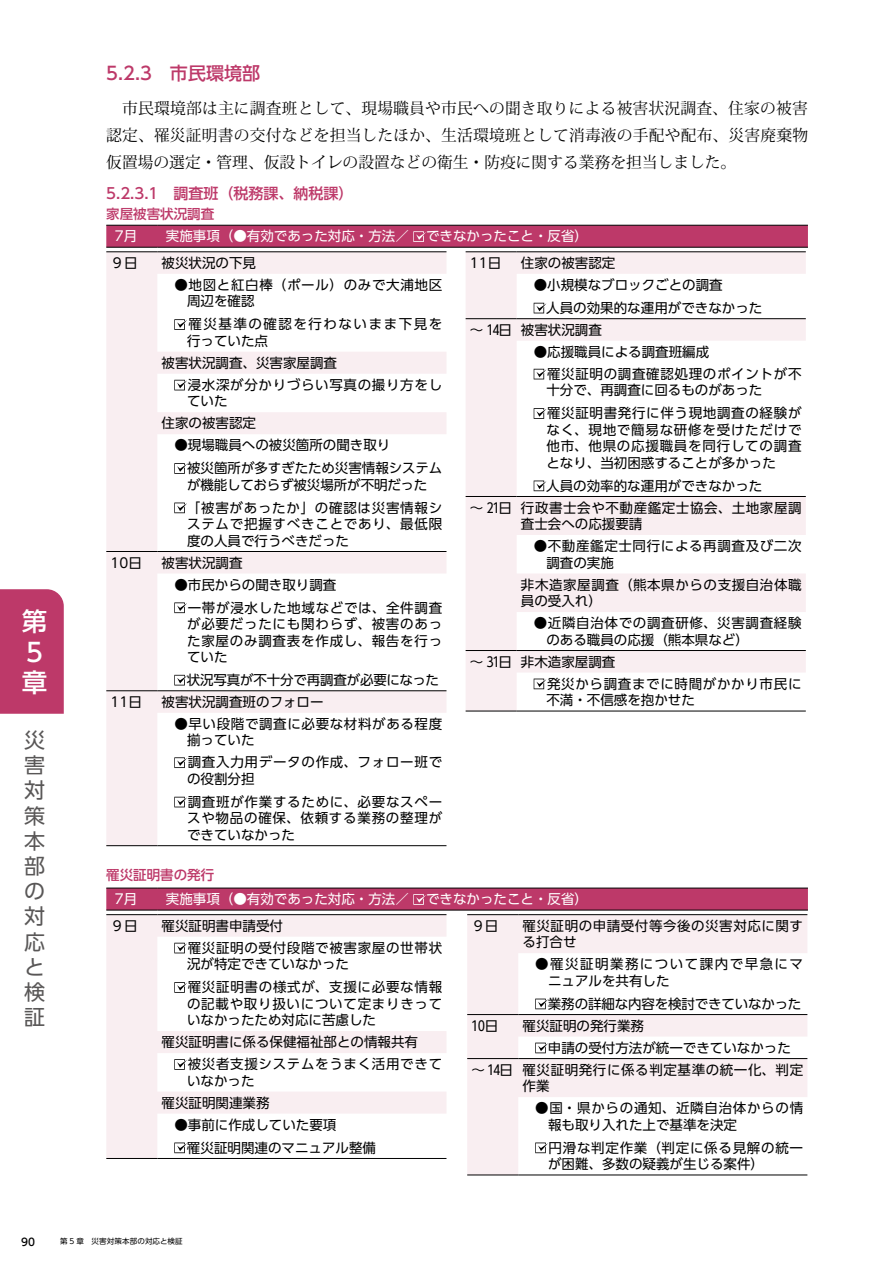
<style>
.page{position:relative;width:893px;height:1263px;background:#fff}
.page>*{position:absolute;margin:0;border:0;box-sizing:border-box;transform-origin:0 0}
.t1{font:500 25.5px/30.6px "UD Shin Go Pro";color:#fff}
.t2{font:21px/25.2px "UD Shin Go Pro";color:#595757;text-align:justify}
.t3{font:500 18px "UD Shin Go Pr 6 N";color:#bd3969}
.t4{font:15.75px/27px "Koz Min Pro";color:#000;text-align:justify}
.t5{font:500 15px "UD Shin Go Pr 6 N";color:#bd3969}
.t6{font:13.5px/16.5px "UD Shin Go Pr 6 N";letter-spacing:.04em;color:#000}
.t7{font:13.5px/22px "UD Shin Go Pr 6 N";color:#000}
.t8{font:13.5px "UD Shin Go Pr 6 N";color:#fff}
.t9{font:13.5px/16.5px "UD Shin Go Pr 6 N";letter-spacing:.11em;color:#000}
.t10{font:13.5px "UD Shin Go Pr 6 N";letter-spacing:-.015em;color:#000}
.t11{font:13.5px "UD Shin Go Pr 6 N";letter-spacing:-.01em;color:#000}
.t12{font:500 13.5px "UD Shin Go Pr 6 N";color:#bd3969}
.t13{font:500 10.5px "UD Shin Go Pr 6 N";color:#000}
.t14{font:7.5px "UD Shin Go Pr 6 N";letter-spacing:.02em;color:#000}
</style>
<div class="page">
<svg style="left:106px;top:252px;width:340px;height:593px"></svg>
<hr style="left:106px;top:551px;width:51px;height:1px;background:#000">
<hr style="left:157px;top:551px;width:289px;height:1px;background:#000">
<hr style="left:106px;top:690px;width:51px;height:1px;background:#000">
<hr style="left:157px;top:690px;width:289px;height:1px;background:#000">
<hr style="left:106px;top:845px;width:51px;height:1px;background:#000">
<hr style="left:157px;top:845px;width:289px;height:1px;background:#000">
<hr style="left:106px;top:251px;width:51px;height:1px;background:#000">
<hr style="left:157px;top:251px;width:289px;height:1px;background:#000">
<svg style="left:174px;top:319px;width:13px;height:11px"></svg>
<svg style="left:174px;top:380px;width:13px;height:10px"></svg>
<svg style="left:174px;top:463px;width:13px;height:11px"></svg>
<svg style="left:174px;top:502px;width:13px;height:11px"></svg>
<svg style="left:174px;top:602px;width:13px;height:11px"></svg>
<svg style="left:174px;top:675px;width:13px;height:10px"></svg>
<svg style="left:174px;top:757px;width:13px;height:11px"></svg>
<svg style="left:174px;top:797px;width:13px;height:10px"></svg>
<svg style="left:466px;top:252px;width:340px;height:459px"></svg>
<hr style="left:466px;top:711px;width:51px;height:1px;background:#000">
<hr style="left:466px;top:318px;width:51px;height:1px;background:#000">
<hr style="left:517px;top:318px;width:289px;height:1px;background:#000">
<hr style="left:466px;top:650px;width:51px;height:1px;background:#000">
<hr style="left:517px;top:650px;width:289px;height:1px;background:#000">
<hr style="left:517px;top:711px;width:289px;height:1px;background:#000">
<hr style="left:466px;top:251px;width:51px;height:1px;background:#000">
<hr style="left:517px;top:251px;width:289px;height:1px;background:#000">
<hr style="left:466px;top:496px;width:51px;height:1px;background:#000">
<hr style="left:517px;top:496px;width:289px;height:1px;background:#000">
<svg style="left:534px;top:303px;width:12px;height:10px"></svg>
<svg style="left:534px;top:369px;width:12px;height:10px"></svg>
<svg style="left:534px;top:408px;width:12px;height:11px"></svg>
<svg style="left:534px;top:480px;width:12px;height:11px"></svg>
<svg style="left:534px;top:679px;width:12px;height:10px"></svg>
<svg style="left:106px;top:915px;width:340px;height:243px"></svg>
<hr style="left:106px;top:914px;width:51px;height:1px;background:#000">
<hr style="left:157px;top:914px;width:289px;height:1px;background:#000">
<hr style="left:106px;top:1158px;width:51px;height:1px;background:#000">
<hr style="left:157px;top:1158px;width:289px;height:1px;background:#000">
<svg style="left:174px;top:943px;width:13px;height:10px"></svg>
<svg style="left:174px;top:982px;width:13px;height:11px"></svg>
<svg style="left:174px;top:1059px;width:13px;height:11px"></svg>
<svg style="left:174px;top:1142px;width:13px;height:11px"></svg>
<svg style="left:467px;top:915px;width:340px;height:259px"></svg>
<hr style="left:467px;top:1174px;width:51px;height:1px;background:#000">
<hr style="left:518px;top:1174px;width:289px;height:1px;background:#000">
<hr style="left:467px;top:1014px;width:51px;height:1px;background:#000">
<hr style="left:518px;top:1014px;width:289px;height:1px;background:#000">
<hr style="left:467px;top:1058px;width:51px;height:1px;background:#000">
<hr style="left:518px;top:1058px;width:289px;height:1px;background:#000">
<hr style="left:467px;top:914px;width:51px;height:1px;background:#000">
<hr style="left:518px;top:914px;width:289px;height:1px;background:#000">
<svg style="left:535px;top:998px;width:13px;height:11px"></svg>
<svg style="left:535px;top:1042px;width:13px;height:11px"></svg>
<svg style="left:535px;top:1142px;width:13px;height:11px"></svg>
<hr style="left:106px;top:247px;width:51px;height:1px;background:#000">
<hr style="left:157px;top:247px;width:651px;height:1px;background:#000">
<svg style="left:106px;top:225px;width:702px;height:22px;background:#b43765"></svg>
<hr style="left:106px;top:910px;width:51px;height:1px;background:#000">
<hr style="left:157px;top:910px;width:651px;height:1px;background:#000">
<svg style="left:106px;top:888px;width:702px;height:22px;background:#b43764"></svg>
<div style="left:0;top:589px;width:64px;height:125px;background:#bd3969"></div>
<p class="t3" style="left:106px;top:58px;width:155px">5.2.3　市民環境部</p>
<p class="t4" style="left:106px;top:94px;width:703px">　市民環境部は主に調査班として、現場職員や市民への聞き取りによる被害状況調査、住家の被害認定、罹災証明書の交付などを担当したほか、生活環境班として消毒液の手配や配布、災害廃棄物仮置場の選定・管理、仮設トイレの設置などの衛生・防疫に関する業務を担当しました。</p>
<p class="t5" style="left:106px;top:181px;width:249px">5.2.3.1　調査班（税務課、納税課）</p>
<p class="t12" style="left:106px;top:203px;width:109px">家屋被害状況調査</p>
<h1 class="t1" style="left:22px;top:605px;width:26px">第<br>５章</h1>
<h2 class="t2" style="left:24px;top:727px;width:22px">災害対策本部の対応と検証</h2>
<p class="t8" style="left:115px;top:225px;width:24px">7月</p>
<p class="t8" style="left:166px;top:225px;width:245px">実施事項（●有効であった対応・方法／</p>
<p class="t8" style="left:426px;top:225px;width:170px">できなかったこと・反省）　</p>
<p class="t6" style="left:111px;top:254px;width:28px">９日</p>
<p class="t7" style="left:162px;top:251px;width:96px">被災状況の下見</p>
<p class="t6" style="left:187px;top:276px;width:257px;text-indent:-13px">●地図と紅白棒（ポール）のみで大浦地区周辺を確認</p>
<p class="t9" style="left:187px;top:316px;width:257px">罹災基準の確認を行わないまま下見を行っていた点</p>
<p class="t6" style="left:188px;top:351px;width:256px;line-height:22px;text-indent:-26px">被害状況調査、災害家屋調査<br>浸水深が分かりづらい写真の撮り方をし</p>
<p class="t7" style="left:162px;top:390px;width:96px;text-align:center">ていた<br>住家の被害認定</p>
<p class="t7" style="left:187px;top:433px;width:257px;line-height:23px;text-indent:-13px">●現場職員への被災箇所の聞き取り<br>被災箇所が多すぎたため災害情報システム</p>
<p class="t7" style="left:187px;top:473px;width:257px;line-height:23px">が機能しておらず被災場所が不明だった「被害があったか」の確認は災害情報シ</p>
<p class="t6" style="left:187px;top:515px;width:257px">ステムで把握すべきことであり、最低限度の人員で行うべきだった</p>
<p class="t6" style="left:111px;top:554px;width:33px">10日</p>
<p class="t6" style="left:162px;top:554px;width:83px">被害状況調査</p>
<p class="t6" style="left:188px;top:573px;width:256px;line-height:23px;text-indent:-13px">●市民からの聞き取り調査<br>一帯が浸水した地域などでは、全件調査</p>
<p class="t6" style="left:187px;top:615px;width:257px;text-align:justify">が必要だったにも関わらず、被害のあった家屋のみ調査表を作成し、報告を行っていた</p>
<p class="t10" style="left:187px;top:669px;width:253px">状況写真が不十分で再調査が必要になった</p>
<p class="t6" style="left:111px;top:693px;width:33px">11日</p>
<p class="t7" style="left:162px;top:690px;width:164px">被害状況調査班のフォロー</p>
<p class="t6" style="left:187px;top:715px;width:257px;text-indent:-13px">●早い段階で調査に必要な材料がある程度揃っていた</p>
<p class="t6" style="left:187px;top:754px;width:257px">調査入力用データの作成、フォロー班での役割分担</p>
<p class="t6" style="left:187px;top:793px;width:257px;text-align:justify">調査班が作業するために、必要なスペースや物品の確保、依頼する業務の整理ができていなかった</p>
<p class="t12" style="left:106px;top:864px;width:109px">罹災証明書の発行</p>
<p class="t6" style="left:470px;top:254px;width:33px">11日</p>
<p class="t7" style="left:521px;top:251px;width:96px">住家の被害認定</p>
<p class="t7" style="left:534px;top:273px;width:190px">●小規模なブロックごとの調査</p>
<p class="t7" style="left:546px;top:296px;width:217px">人員の効果的な運用ができなかった</p>
<p class="t7" style="left:470px;top:318px;width:134px">〜１４日 被害状況調査</p>
<p class="t6" style="left:547px;top:340px;width:256px;line-height:22px;text-indent:-13px">●応援職員による調査班編成<br>罹災証明の調査確認処理のポイントが不</p>
<p class="t6" style="left:546px;top:378px;width:257px;line-height:23px">十分で、再調査に回るものがあった<br>罹災証明書発行に伴う現地調査の経験が</p>
<p class="t6" style="left:546px;top:421px;width:257px;text-align:justify">なく、現地で簡易な研修を受けただけで他市、他県の応援職員を同行しての調査となり、当初困惑することが多かった</p>
<p class="t6" style="left:470px;top:474px;width:333px;line-height:22px;text-indent:76px">人員の効率的な運用ができなかった<br>〜２１日 行政書士会や不動産鑑定士協会、土地家屋調</p>
<p class="t7" style="left:521px;top:513px;width:123px">査士会への応援要請</p>
<p class="t6" style="left:546px;top:537px;width:257px;text-indent:-13px">●不動産鑑定士同行による再調査及び二次調査の実施</p>
<p class="t6" style="left:521px;top:576px;width:282px">非木造家屋調査（熊本県からの支援自治体職員の受入れ）</p>
<p class="t6" style="left:546px;top:614px;width:257px;text-indent:-13px">●近隣自治体での調査研修、災害調査経験のある職員の応援（熊本県など）</p>
<p class="t6" style="left:547px;top:650px;width:256px;line-height:22px;text-indent:-77px">〜３１日 非木造家屋調査<br>発災から調査までに時間がかかり市民に</p>
<p class="t7" style="left:546px;top:689px;width:150px">不満・不信感を抱かせた</p>
<p class="t8" style="left:115px;top:888px;width:24px">7月</p>
<p class="t8" style="left:166px;top:888px;width:245px">実施事項（●有効であった対応・方法／</p>
<p class="t8" style="left:426px;top:888px;width:170px">できなかったこと・反省）　</p>
<p class="t6" style="left:111px;top:917px;width:28px">９日</p>
<p class="t6" style="left:188px;top:914px;width:256px;line-height:22px;text-indent:-26px">罹災証明書申請受付<br>罹災証明の受付段階で被害家屋の世帯状</p>
<p class="t6" style="left:187px;top:952px;width:257px;line-height:23px">況が特定できていなかった<br>罹災証明書の様式が、支援に必要な情報</p>
<p class="t6" style="left:187px;top:995px;width:257px">の記載や取り扱いについて定まりきっていなかったため対応に苦慮した</p>
<p class="t7" style="left:188px;top:1031px;width:256px;text-indent:-26px">罹災証明書に係る保健福祉部との情報共有<br>被災者支援システムをうまく活用できて</p>
<p class="t7" style="left:162px;top:1069px;width:109px;text-indent:26px">いなかった罹災証明関連業務</p>
<p class="t7" style="left:187px;top:1113px;width:190px;line-height:23px;text-indent:-13px">●事前に作成していた要項<br>罹災証明関連のマニュアル整備</p>
<p class="t6" style="left:471px;top:917px;width:28px">９日</p>
<p class="t6" style="left:522px;top:917px;width:282px">罹災証明の申請受付等今後の災害対応に関する打合せ</p>
<p class="t9" style="left:548px;top:955px;width:257px;text-indent:-13px">●罹災証明業務について課内で早急にマニュアルを共有した</p>
<p class="t11" style="left:548px;top:993px;width:255px">業務の詳細な内容を検討できていなかった</p>
<p class="t6" style="left:471px;top:1017px;width:28px">１０日</p>
<p class="t7" style="left:522px;top:1014px;width:123px">罹災証明の発行業務</p>
<p class="t7" style="left:548px;top:1036px;width:245px">申請の受付方法が統一できていなかった</p>
<p class="t6" style="left:471px;top:1061px;width:333px">〜１４日 罹災証明発行に係る判定基準の統一化、判定</p>
<p class="t6" style="left:522px;top:1077px;width:28px">作業</p>
<p class="t6" style="left:548px;top:1099px;width:257px;text-indent:-13px">●国・県からの通知、近隣自治体からの情報も取り入れた上で基準を決定</p>
<p class="t6" style="left:548px;top:1139px;width:257px">円滑な判定作業（判定に係る見解の統一が困難、多数の疑義が生じる案件）</p>
<p class="t13" style="left:21px;top:1233px;width:15px">90</p>
<p class="t14" style="left:60px;top:1235px;width:124px">第 5 章　災害対策本部の対応と検証</p>
</div>
